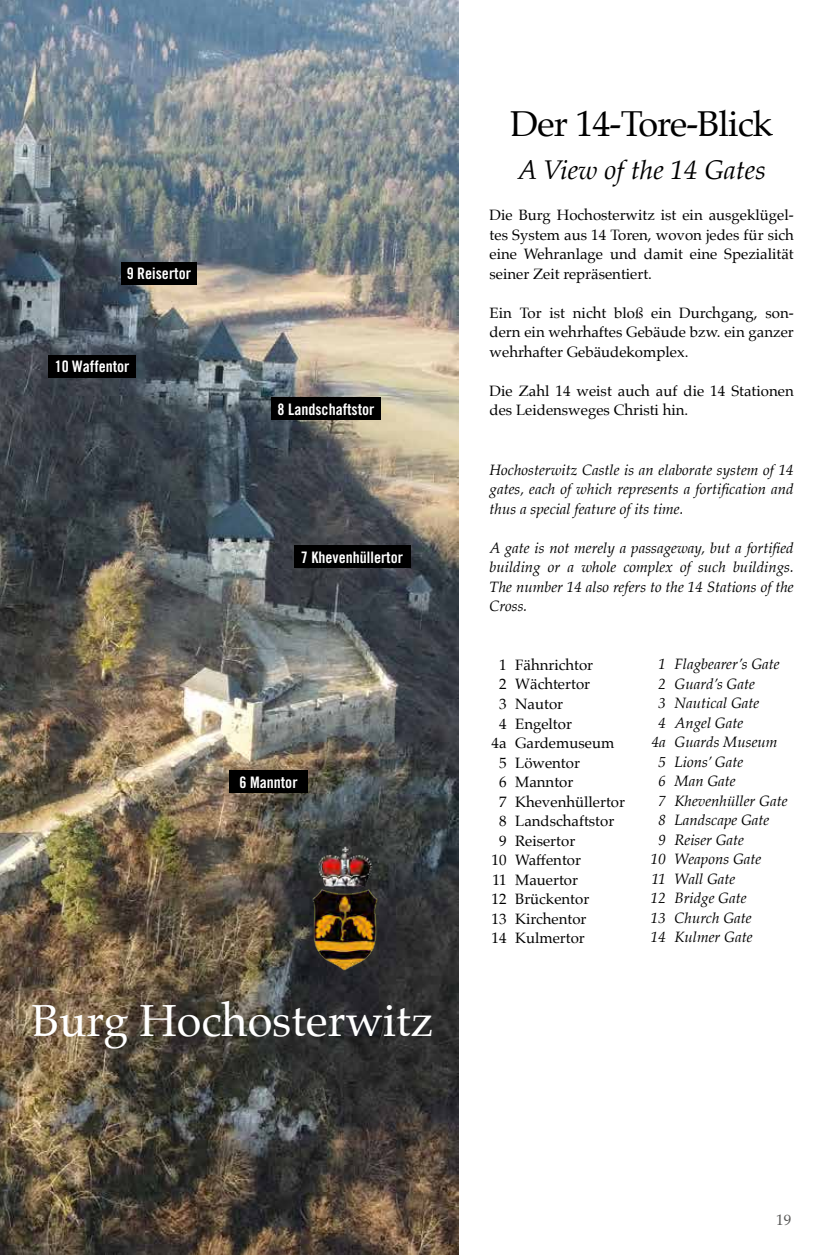
<style>
.page{position:relative;width:830px;height:1255px;background:#fff}
.page>*{position:absolute;margin:0;border:0;box-sizing:border-box;transform-origin:0 0}
.t1{font:45px "Palatino";color:#fff}
.t2{font:36px "Palatino";letter-spacing:-.025em;color:#000}
.t3{font:italic 27px "Palatino";color:#000}
.t4{font:15.9px "Trade Gothic Bold Cond Twenty";color:#fff}
.t5{font:15px/19.5px "Palatino";color:#000;text-align:justify}
.t6{font:italic 15px/19.5px "Palatino";color:#000;text-align:justify}
.t7{font:15px "Palatino";color:#575756}
</style>
<div class="page">
<img style="left:0;top:0;width:458px;height:1254px">
<div style="left:48px;top:355px;width:88px;height:22px;background:#000"></div>
<div style="left:294px;top:545px;width:116px;height:23px;background:#000"></div>
<div style="left:229px;top:770px;width:78px;height:22px;background:#000"></div>
<div style="left:121px;top:262px;width:76px;height:22px;background:#000"></div>
<div style="left:271px;top:397px;width:109px;height:23px;background:#000"></div>
<img style="left:308px;top:840px;width:73px;height:135px">
<p class="t4" style="left:127px;top:264px;width:66px">9 Reisertor</p>
<p class="t4" style="left:55px;top:357px;width:76px">10 Waffentor</p>
<p class="t4" style="left:277px;top:399px;width:98px">8 Landschaftstor</p>
<p class="t4" style="left:301px;top:547px;width:103px">7 Khevenhüllertor</p>
<p class="t4" style="left:239px;top:772px;width:60px">6 Manntor</p>
<h1 class="t1" style="left:32px;top:982px;width:403px">Burg Hochosterwitz</h1>
<h2 class="t2" style="left:510px;top:94px;width:264px">Der 14-Tore-Blick</h2>
<h3 class="t3" style="left:517px;top:147px;width:250px">A View of the 14 Gates</h3>
<p class="t5" style="left:489px;top:205px;width:305px">Die Burg Hochosterwitz ist ein ausgeklügel&shy;tes System aus 14 Toren, wovon jedes für sich eine Wehranlage und damit eine Spezialität seiner Zeit repräsentiert.</p>
<p class="t5" style="left:489px;top:303px;width:305px">Ein Tor ist nicht bloß ein Durchgang, son&shy;dern ein wehrhaftes Gebäude bzw. ein ganzer wehrhafter Gebäudekomplex.</p>
<p class="t5" style="left:489px;top:381px;width:305px">Die Zahl 14 weist auch auf die 14 Stationen des Leidensweges Christi hin.</p>
<p class="t6" style="left:489px;top:459px;width:305px">Hochosterwitz Castle is an elaborate system of 14 gates, each of which represents a fortification and thus a special feature of its time.</p>
<p class="t6" style="left:489px;top:537px;width:305px">A gate is not merely a passageway, but a fortified building or a whole complex of such buildings.<br>The number 14 also refers to the 14 Stations of the Cross.</p>
<p class="t5" style="left:499px;top:655px;width:95px">1 Fähnrichtor</p>
<p class="t5" style="left:499px;top:674px;width:92px">2 Wächtertor</p>
<p class="t5" style="left:499px;top:694px;width:66px">3 Nautor</p>
<p class="t5" style="left:499px;top:713px;width:74px">4 Engeltor</p>
<p class="t5" style="left:491px;top:733px;width:124px">4a Gardemuseum</p>
<p class="t5" style="left:499px;top:752px;width:82px">5 Löwentor</p>
<p class="t5" style="left:499px;top:772px;width:76px">6 Manntor</p>
<p class="t5" style="left:499px;top:791px;width:127px">7 Khevenhüllertor</p>
<p class="t5" style="left:499px;top:811px;width:117px">8 Landschaftstor</p>
<p class="t5" style="left:499px;top:830px;width:78px">9 Reisertor</p>
<p class="t5" style="left:491px;top:850px;width:91px">10 Waffentor</p>
<p class="t5" style="left:492px;top:869px;width:87px">11 Mauertor</p>
<p class="t5" style="left:491px;top:889px;width:99px">12 Brückentor</p>
<p class="t5" style="left:491px;top:908px;width:96px">13 Kirchentor</p>
<p class="t5" style="left:491px;top:928px;width:95px">14 Kulmertor</p>
<p class="t6" style="left:658px;top:654px;width:123px">1 Flagbearer’s Gate</p>
<p class="t6" style="left:658px;top:673px;width:98px">2 Guard’s Gate</p>
<p class="t6" style="left:658px;top:693px;width:102px">3 Nautical Gate</p>
<p class="t6" style="left:658px;top:712px;width:86px">4 Angel Gate</p>
<p class="t6" style="left:651px;top:732px;width:127px">4a Guards Museum</p>
<p class="t6" style="left:658px;top:751px;width:86px">5 Lions’ Gate</p>
<p class="t6" style="left:658px;top:771px;width:79px">6 Man Gate</p>
<p class="t6" style="left:658px;top:790px;width:130px">7 Khevenhüller Gate</p>
<p class="t6" style="left:658px;top:810px;width:112px">8 Landscape Gate</p>
<p class="t6" style="left:658px;top:829px;width:87px">9 Reiser Gate</p>
<p class="t6" style="left:650px;top:849px;width:112px">10 Weapons Gate</p>
<p class="t6" style="left:651px;top:868px;width:85px">11 Wall Gate</p>
<p class="t6" style="left:650px;top:888px;width:97px">12 Bridge Gate</p>
<p class="t6" style="left:650px;top:907px;width:102px">13 Church Gate</p>
<p class="t6" style="left:650px;top:927px;width:103px">14 Kulmer Gate</p>
<p class="t7" style="left:775px;top:1207px;width:16px">19</p>
</div>
